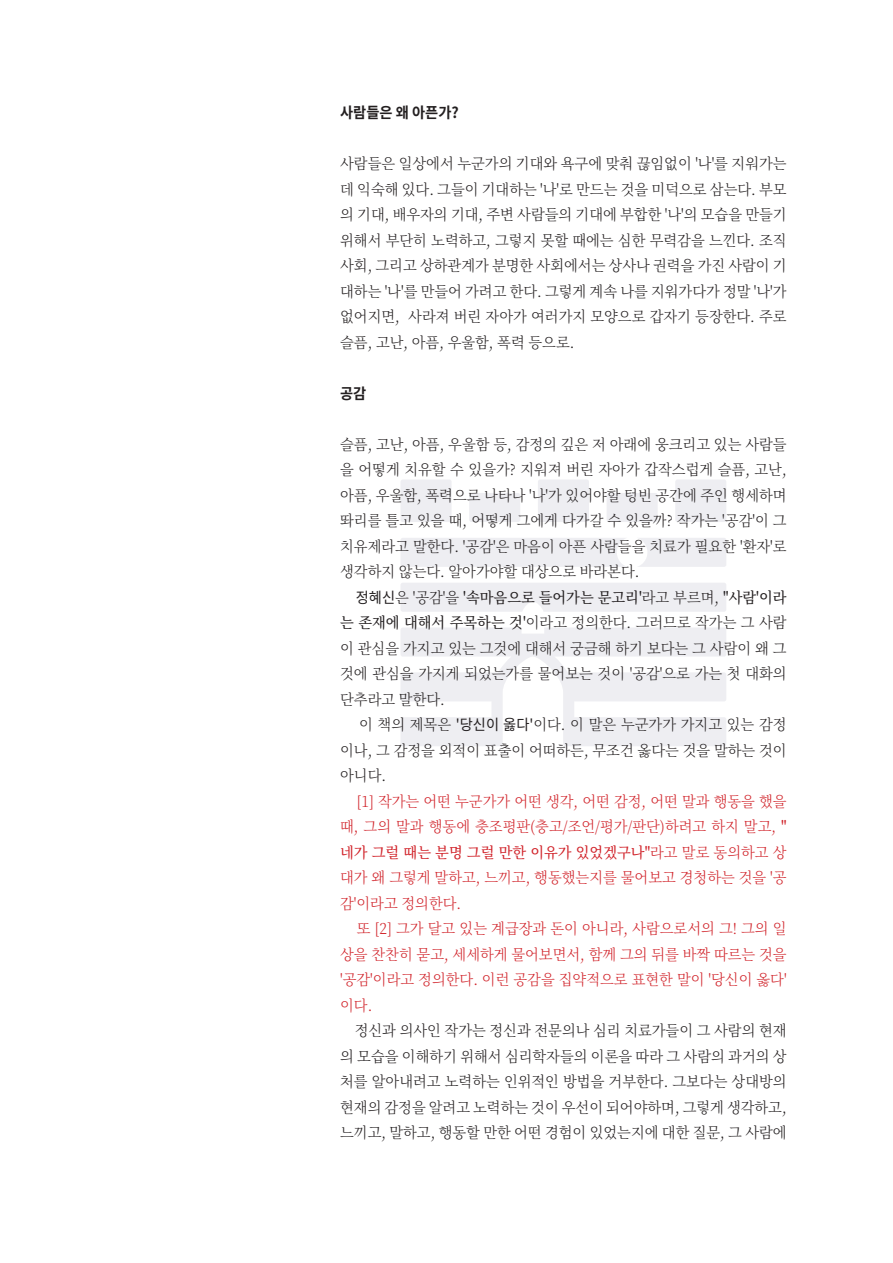
<style>
.page{position:relative;width:893px;height:1263px;background:#fff}
.page>*{position:absolute;margin:0;border:0;box-sizing:border-box;transform-origin:0 0}
.t1{font:300 15px/25.5px "Noto Serif CJ Kkr";color:#231f20;text-align:justify;scale:.95 1}
.t2{font:300 15px/25.5px "Noto Serif CJ Kkr";color:#d1232a;text-align:justify;scale:.95 1}
.t3{font:700 15px "Noto Sans CJ Kkr";color:#231f20;scale:.95 1}
.s1{font-family:"Noto Sans CJ Kkr";font-weight:400}
.s2{font-weight:500}
</style>
<div class="page">
<div style="left:400px;top:479px;width:52px;height:43px;background:#eeeef2;border-radius:2px"></div>
<div style="left:469px;top:493px;width:51px;height:29px;background:#eeeef2;border-radius:2px"></div>
<div style="left:538px;top:479px;width:51px;height:43px;background:#eeeef2;border-radius:2px"></div>
<div style="left:607px;top:493px;width:51px;height:29px;background:#eeeef2;border-radius:2px"></div>
<div style="left:675px;top:479px;width:51px;height:43px;background:#eeeef2;border-radius:2px"></div>
<svg style="left:401px;top:628px;width:325px;height:118px"></svg>
<svg style="left:638px;top:538px;width:88px;height:29px;background:#efeff3"></svg>
<div style="left:401px;top:538px;width:225px;height:29px;background:#eeeef2"></div>
<div style="left:401px;top:583px;width:325px;height:29px;background:#eeeef2"></div>
<p class="t3" style="left:340px;top:104px;width:126px">사람들은 왜 아픈가?</p>
<p class="t1" style="left:340px;top:151px;width:471px">사람들은 일상에서 누군가의 기대와 욕구에 맞춰 끊임없이 '나'를 지워가는 데 익숙해 있다. 그들이 기대하는 '나'로 만드는 것을 미덕으로 삼는다. 부모 의 기대, 배우자의 기대, 주변 사람들의 기대에 부합한 '나'의 모습을 만들기 위해서 부단히 노력하고, 그렇지 못할 때에는 심한 무력감을 느낀다. 조직 사회, 그리고 상하관계가 분명한 사회에서는 상사나 권력을 가진 사람이 기 대하는 '나'를 만들어 가려고 한다. 그렇게 계속 나를 지워가다가 정말 '나'가 없어지면, 사라져 버린 자아가 여러가지 모양으로 갑자기 등장한다. 주로 슬픔, 고난, 아픔, 우울함, 폭력 등으로.</p>
<p class="t3" style="left:340px;top:385px;width:29px">공감</p>
<p class="t1" style="left:340px;top:432px;width:471px">슬픔, 고난, 아픔, 우울함 등, 감정의 깊은 저 아래에 웅크리고 있는 사람들 을 어떻게 치유할 수 있을가? 지워져 버린 자아가 갑작스럽게 슬픔, 고난, 아픔, 우울함, 폭력으로 나타나 '나'가 있어야할 텅빈 공간에 주인 행세하며 똬리를 틀고 있을 때, 어떻게 그에게 다가갈 수 있을까? 작가는 '공감'이 그 치유제라고 말한다. '공감'은 마음이 아픈 사람들을 치료가 필요한 '환자'로 생각하지 않는다. 알아가야할 대상으로 바라본다.</p>
<p class="t1" style="left:340px;top:585px;width:471px;text-indent:16px"><span class="s1">정혜신</span>은 '공감'을 <span class="s2">'속마음으로 들어가는 문고리'</span>라고 부르며, <span class="s2">''사람'이라 는 존재에 대해서 주목하는 것'</span>이라고 정의한다. 그러므로 작가는 그 사람 이 관심을 가지고 있는 그것에 대해서 궁금해 하기 보다는 그 사람이 왜 그 것에 관심을 가지게 되었는가를 물어보는 것이 '공감'으로 가는 첫 대화의 단추라고 말한다.</p>
<p class="t1" style="left:340px;top:712px;width:471px;text-indent:19px">이 책의 제목은 <span class="s1">'당신이 옳다'</span>이다. 이 말은 누군가가 가지고 있는 감정 이나, 그 감정을 외적이 표출이 어떠하든, 무조건 옳다는 것을 말하는 것이 아니다.</p>
<p class="t2" style="left:340px;top:789px;width:471px;text-indent:17px">[1] 작가는 어떤 누군가가 어떤 생각, 어떤 감정, 어떤 말과 행동을 했을 때, 그의 말과 행동에 충조평판(충고/조언/평가/판단)하려고 하지 말고, <span class="s2">" 네가 그럴 때는 분명 그럴 만한 이유가 있었겠구나"</span>라고 말로 동의하고 상 대가 왜 그렇게 말하고, 느끼고, 행동했는지를 물어보고 경청하는 것을 '공 감'이라고 정의한다.</p>
<p class="t2" style="left:340px;top:916px;width:471px;text-indent:17px">또 [2] 그가 달고 있는 계급장과 돈이 아니라, 사람으로서의 그! 그의 일 상을 찬찬히 묻고, 세세하게 물어보면서, 함께 그의 뒤를 바짝 따르는 것을 '공감'이라고 정의한다. 이런 공감을 집약적으로 표현한 말이 '당신이 옳다' 이다.</p>
<p class="t1" style="left:340px;top:1018px;width:471px;text-indent:15px">정신과 의사인 작가는 정신과 전문의나 심리 치료가들이 그 사람의 현재 의 모습을 이해하기 위해서 심리학자들의 이론을 따라 그 사람의 과거의 상 처를 알아내려고 노력하는 인위적인 방법을 거부한다. 그보다는 상대방의 현재의 감정을 알려고 노력하는 것이 우선이 되어야하며, 그렇게 생각하고, 느끼고, 말하고, 행동할 만한 어떤 경험이 있었는지에 대한 질문, 그 사람에</p>
</div>
